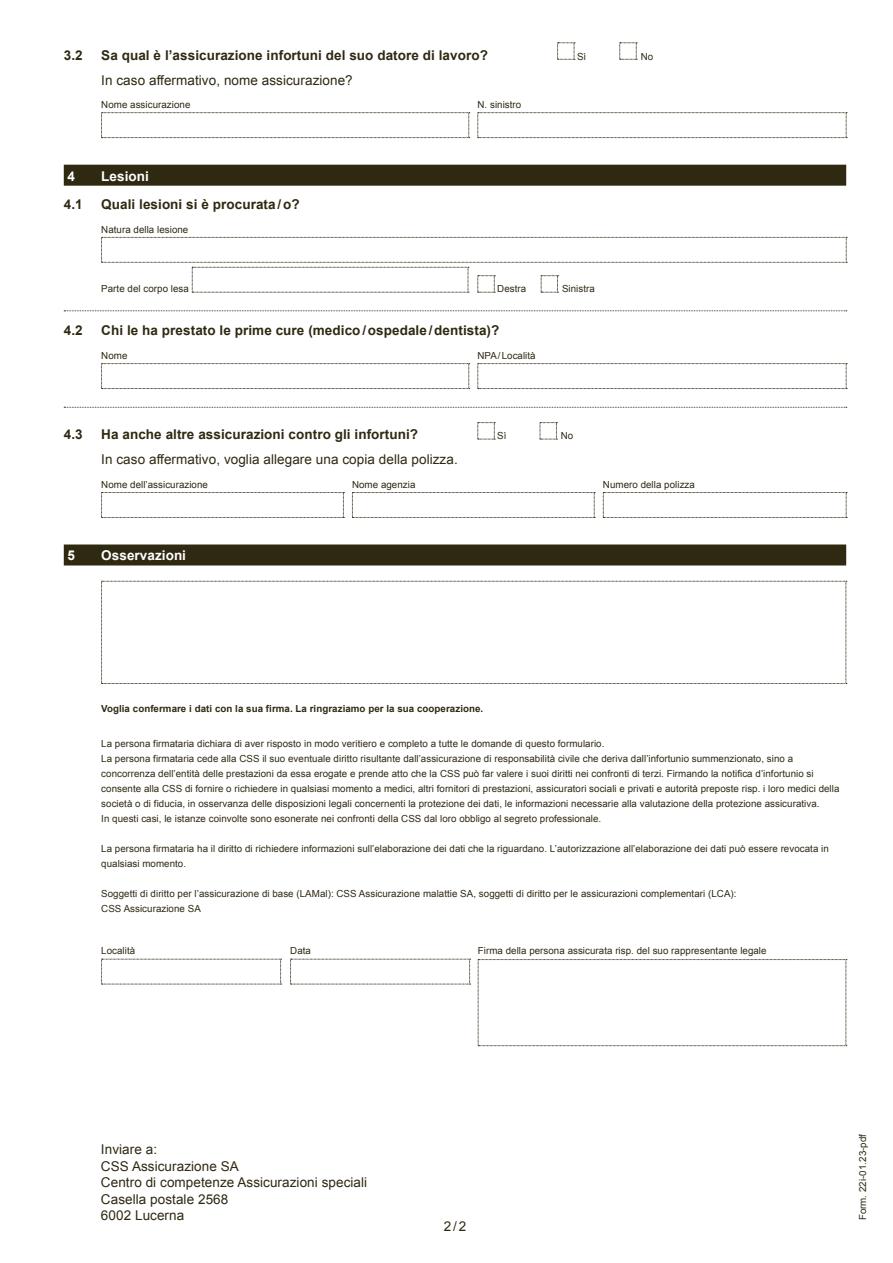
<style>
.page{position:relative;width:893px;height:1263px;background:#fff}
.page>*{position:absolute;margin:0;border:0;box-sizing:border-box;transform-origin:0 0}
.t1{font:700 13.5px "Arial";letter-spacing:.005em;color:#2f2912}
.t2{font:13.5px/16.5px "Arial";letter-spacing:.005em;color:#2f2912}
.t3{font:700 13.5px "Arial";letter-spacing:.005em;color:#fff}
.t4{font:9.75px/15px "Arial";letter-spacing:.005em;color:#2f2912}
.t5{font:700 9.75px "Arial";letter-spacing:.005em;color:#2f2912}
</style>
<div class="page">
<div style="left:64px;top:165px;width:782px;height:21px;background:#2f2912"></div>
<svg style="left:64px;top:310px;width:783px;height:1px"></svg>
<svg style="left:64px;top:407px;width:783px;height:1px"></svg>
<div style="left:64px;top:544px;width:782px;height:21px;background:#2f2912"></div>
<svg style="left:557px;top:43px;width:18px;height:17px"></svg>
<svg style="left:619px;top:43px;width:18px;height:17px"></svg>
<svg style="left:101px;top:112px;width:369px;height:26px"></svg>
<svg style="left:477px;top:112px;width:370px;height:26px"></svg>
<svg style="left:101px;top:237px;width:746px;height:56px"></svg>
<svg style="left:101px;top:363px;width:369px;height:26px"></svg>
<svg style="left:477px;top:363px;width:370px;height:26px"></svg>
<svg style="left:477px;top:422px;width:18px;height:18px"></svg>
<svg style="left:540px;top:422px;width:17px;height:18px"></svg>
<svg style="left:101px;top:492px;width:243px;height:26px"></svg>
<svg style="left:352px;top:492px;width:243px;height:26px"></svg>
<svg style="left:603px;top:492px;width:244px;height:26px"></svg>
<svg style="left:101px;top:581px;width:746px;height:103px"></svg>
<svg style="left:101px;top:959px;width:181px;height:26px"></svg>
<svg style="left:290px;top:959px;width:181px;height:26px"></svg>
<svg style="left:478px;top:959px;width:369px;height:87px"></svg>
<h1 class="t1" style="left:64px;top:46px;width:20px">3.2</h1>
<h1 class="t1" style="left:101px;top:46px;width:388px">Sa qual è l’assicurazione infortuni del suo datore di lavoro?</h1>
<p class="t4" style="left:577px;top:49px;width:11px">Sì</p>
<p class="t4" style="left:641px;top:49px;width:14px">No</p>
<h1 class="t2" style="left:101px;top:72px;width:253px">In caso affermativo, nome assicurazione?</h1>
<p class="t4" style="left:101px;top:97px;width:91px">Nome assicurazione</p>
<p class="t4" style="left:477px;top:97px;width:45px">N. sinistro</p>
<h1 class="t3" style="left:68px;top:167px;width:9px">4</h1>
<h1 class="t3" style="left:101px;top:167px;width:49px">Lesioni</h1>
<h1 class="t1" style="left:64px;top:196px;width:20px">4.1</h1>
<h1 class="t1" style="left:101px;top:196px;width:200px">Quali lesioni si è procurata/o?</h1>
<p class="t4" style="left:101px;top:222px;width:89px">Natura della lesione</p>
<p class="t4" style="left:101px;top:282px;width:89px">Parte del corpo lesa</p>
<p class="t4" style="left:497px;top:282px;width:30px">Destra</p>
<p class="t4" style="left:562px;top:282px;width:34px">Sinistra</p>
<h1 class="t1" style="left:64px;top:322px;width:20px">4.2</h1>
<h1 class="t1" style="left:101px;top:322px;width:400px">Chi le ha prestato le prime cure (medico/ospedale/dentista)?</h1>
<p class="t4" style="left:101px;top:348px;width:28px">Nome</p>
<p class="t4" style="left:477px;top:348px;width:60px">NPA/Località</p>
<h1 class="t1" style="left:64px;top:426px;width:20px">4.3</h1>
<h1 class="t1" style="left:101px;top:426px;width:318px">Ha anche altre assicurazioni contro gli infortuni?</h1>
<p class="t4" style="left:497px;top:428px;width:11px">Sì</p>
<p class="t4" style="left:561px;top:428px;width:14px">No</p>
<h1 class="t2" style="left:101px;top:451px;width:358px">In caso affermativo, voglia allegare una copia della polizza.</h1>
<p class="t4" style="left:101px;top:477px;width:108px">Nome dell’assicurazione</p>
<p class="t4" style="left:352px;top:477px;width:65px">Nome agenzia</p>
<p class="t4" style="left:603px;top:477px;width:93px">Numero della polizza</p>
<h1 class="t3" style="left:68px;top:547px;width:9px">5</h1>
<h1 class="t3" style="left:101px;top:547px;width:86px">Osservazioni</h1>
<p class="t5" style="left:101px;top:702px;width:383px">Voglia confermare i dati con la sua firma. La ringraziamo per la sua cooperazione.</p>
<p class="t4" style="left:101px;top:736px;width:740px">La persona firmataria dichiara di aver risposto in modo veritiero e completo a tutte le domande di questo formulario.<br>La persona firmataria cede alla CSS il suo eventuale diritto risultante dall’assicurazione di responsabilità civile che deriva dall’infortunio summenzionato, sino a concorrenza dell’entità delle prestazioni da essa erogate e prende atto che la CSS può far valere i suoi diritti nei confronti di terzi. Firmando la notifica d’infortunio si consente alla CSS di fornire o richiedere in qualsiasi momento a medici, altri fornitori di prestazioni, assicuratori sociali e privati e autorità preposte risp. i loro medici della società o di fiducia, in osservanza delle disposizioni legali concernenti la protezione dei dati, le informazioni necessarie alla valutazione della protezione assicurativa.<br>In questi casi, le istanze coinvolte sono esonerate nei confronti della CSS dal loro obbligo al segreto professionale.</p>
<p class="t4" style="left:101px;top:841px;width:729px">La persona firmataria ha il diritto di richiedere informazioni sull’elaborazione dei dati che la riguardano. L’autorizzazione all’elaborazione dei dati può essere revocata in qualsiasi momento.</p>
<p class="t4" style="left:101px;top:886px;width:637px">Soggetti di diritto per l’assicurazione di base (LAMal): CSS Assicurazione malattie SA, soggetti di diritto per le assicurazioni complementari (LCA):<br>CSS Assicurazione SA</p>
<p class="t4" style="left:101px;top:943px;width:35px">Località</p>
<p class="t4" style="left:290px;top:943px;width:22px">Data</p>
<p class="t4" style="left:478px;top:943px;width:290px">Firma della persona assicurata risp. del suo rappresentante legale</p>
<h1 class="t2" style="left:101px;top:1141px;width:268px">Inviare a:<br>CSS Assicurazione SA<br>Centro di competenze Assicurazioni speciali<br>Casella postale 2568<br>6002 Lucerna</h1>
<p class="t4" style="left:855px;top:1220px;width:88px;rotate:-90deg">Form. 22i-01.23-pdf</p>
<h1 class="t2" style="left:444px;top:1218px;width:24px">2/2</h1>
</div>
